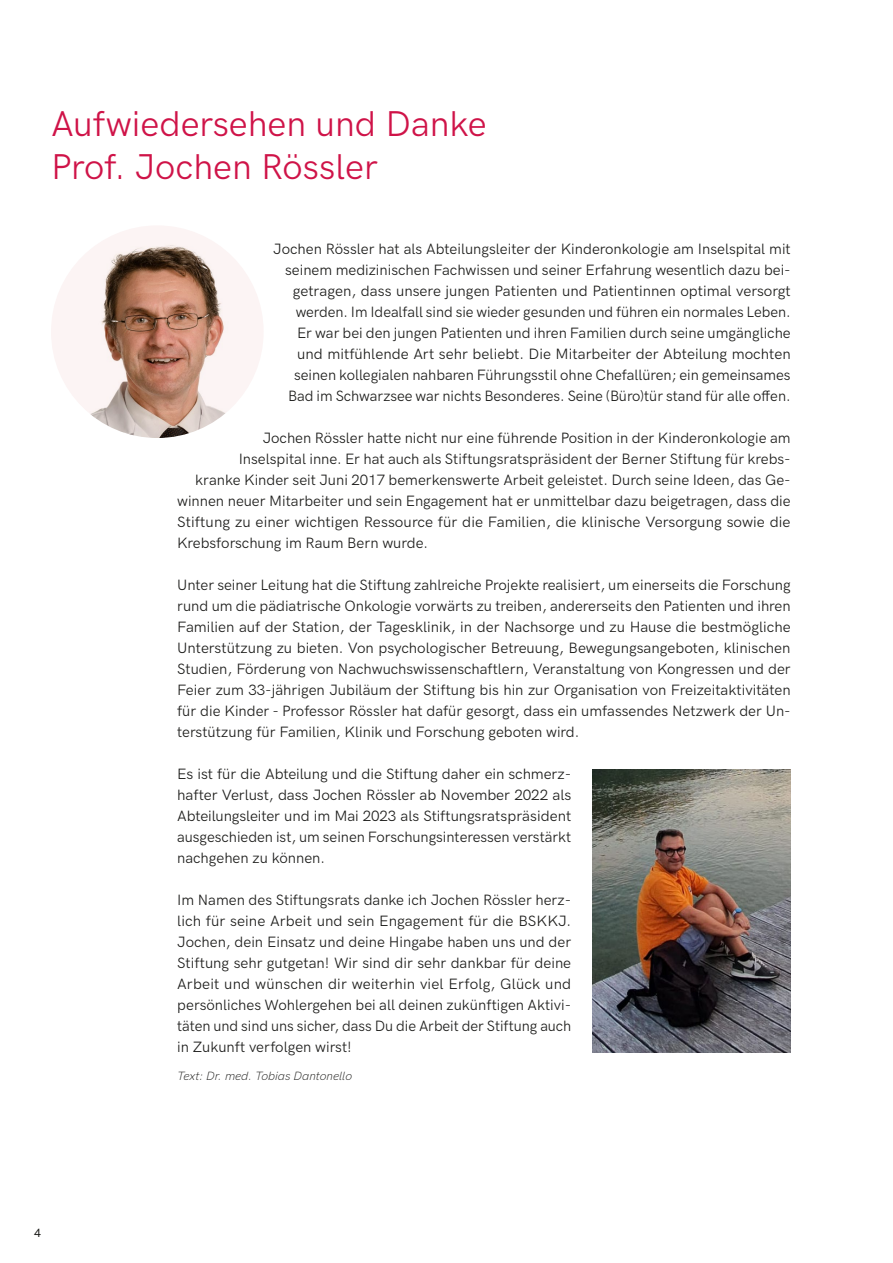
<style>
.page{position:relative;width:893px;height:1263px;background:#fff}
.page>*{position:absolute;margin:0;border:0;box-sizing:border-box;transform-origin:0 0}
.t1{font:36px/42.8px "HK Grotesk";color:#cf1348}
.t2{font:15px/21px "HK Grotesk";color:#1d1d1b;text-align:justify}
.t3{font:italic 300 12px "HK Grotesk";color:#1d1d1b}
.t4{font:500 12px "HK Grotesk";color:#1d1d1b}
</style>
<div class="page">
<img style="left:592px;top:769px;width:199px;height:283px">
<img style="left:51px;top:226px;width:212px;height:212px">
<h1 class="t1" style="left:51px;top:99px;width:437px">Aufwiedersehen und Danke<br>Prof. Jochen Rössler</h1>
<p class="t2" style="left:273px;top:237px;width:519px;text-align:right">Jochen Rössler hat als Abteilungsleiter der Kinderonkologie am Inselspital mit seinem medizinischen Fachwissen und seiner Erfahrung wesentlich dazu bei&shy;getragen, dass unsere jungen Patienten und Patientinnen optimal versorgt werden. Im Idealfall sind sie wieder gesunden und führen ein normales Leben.<br>Er war bei den jungen Patienten und ihren Familien durch seine umgängliche und mitfühlende Art sehr beliebt. Die Mitarbeiter der Abteilung mochten seinen kollegialen nahbaren Führungsstil ohne Chefallüren; ein gemeinsames Bad im Schwarzsee war nichts Besonderes. Seine (Büro)tür stand für alle offen.</p>
<p class="t2" style="left:263px;top:426px;width:529px">Jochen Rössler hatte nicht nur eine führende Position in der Kinderonkologie am</p>
<p class="t2" style="left:239px;top:447px;width:553px">Inselspital inne. Er hat auch als Stiftungsratspräsident der Berner Stiftung für krebs-</p>
<p class="t2" style="left:195px;top:468px;width:597px">kranke Kinder seit Juni 2017 bemerkenswerte Arbeit geleistet. Durch seine Ideen, das Ge-</p>
<p class="t2" style="left:177px;top:489px;width:615px">winnen neuer Mitarbeiter und sein Engagement hat er unmittelbar dazu beigetragen, dass die</p>
<p class="t2" style="left:177px;top:510px;width:615px">Stiftung zu einer wichtigen Ressource für die Familien, die klinische Versorgung sowie die</p>
<p class="t2" style="left:177px;top:531px;width:252px">Krebsforschung im Raum Bern wurde.</p>
<p class="t2" style="left:177px;top:573px;width:615px">Unter seiner Leitung hat die Stiftung zahlreiche Projekte realisiert, um einerseits die Forschung rund um die pädiatrische Onkologie vorwärts zu treiben, andererseits den Patienten und ihren Familien auf der Station, der Tagesklinik, in der Nachsorge und zu Hause die bestmögliche Unterstützung zu bieten. Von psychologischer Betreuung, Bewegungsangeboten, klinischen Studien, Förderung von Nachwuchswissenschaftlern, Veranstaltung von Kongressen und der Feier zum 33-jährigen Jubiläum der Stiftung bis hin zur Organisation von Freizeitaktivitäten für die Kinder - Professor Rössler hat dafür gesorgt, dass ein umfassendes Netzwerk der Un&shy;terstützung für Familien, Klinik und Forschung geboten wird.</p>
<p class="t2" style="left:177px;top:762px;width:396px;text-align:left">Es ist für die Abteilung und die Stiftung daher ein schmerz&shy;hafter Verlust, dass Jochen Rössler ab November 2022 als Abteilungsleiter und im Mai 2023 als Stiftungsratspräsident ausgeschieden ist, um seinen Forschungsinteressen verstärkt nachgehen zu können.</p>
<p class="t2" style="left:177px;top:888px;width:396px">Im Namen des Stiftungsrats danke ich Jochen Rössler herz&shy;lich für seine Arbeit und sein Engagement für die BSKKJ.<br>Jochen, dein Einsatz und deine Hingabe haben uns und der Stiftung sehr gutgetan! Wir sind dir sehr dankbar für deine Arbeit und wünschen dir weiterhin viel Erfolg, Glück und persönliches Wohlergehen bei all deinen zukünftigen Aktivi&shy;täten und sind uns sicher, dass Du die Arbeit der Stiftung auch in Zukunft verfolgen wirst!</p>
<p class="t3" style="left:177px;top:1067px;width:176px">Text: Dr. med. Tobias Dantonello</p>
<p class="t4" style="left:34px;top:1224px;width:8px">4</p>
</div>
